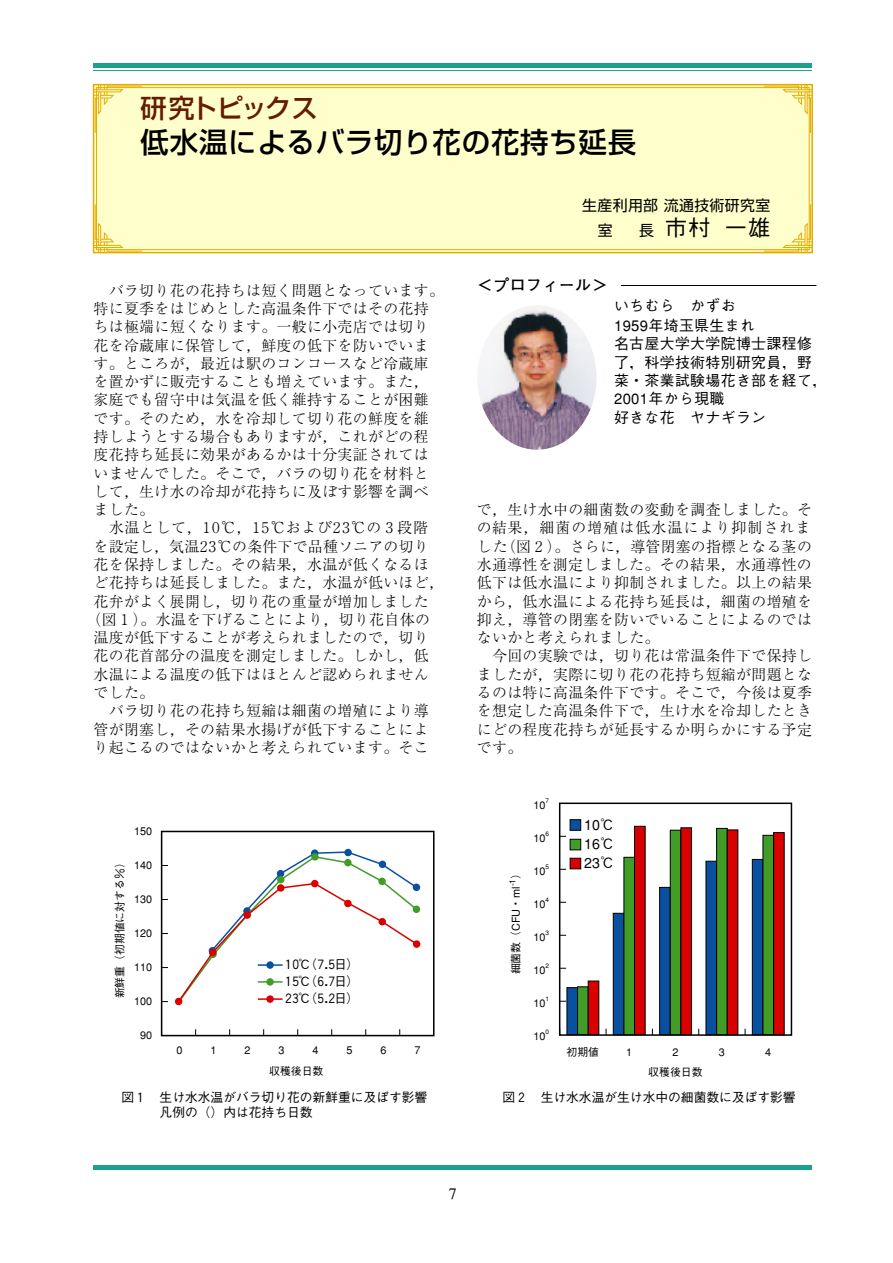
<style>
.page{position:relative;width:893px;height:1263px;background:#fff}
.page>*{position:absolute;margin:0;border:0;box-sizing:border-box;transform-origin:0 0}
.t1{font:500 28.5px "Shin Go";letter-spacing:.025em;color:#000}
.t2{font:500 26.25px "Shin Go";letter-spacing:-.04em;color:#661c04}
.t3{font:500 22.5px "Gothic BBB";color:#000}
.t4{font:700 15.9px "Futo Go B101";letter-spacing:.025em;color:#000}
.t5{font:300 15.9px "Ryumin";color:#000}
.t6{font:300 14.85px/18.3px "Ryumin";letter-spacing:.025em;color:#000;text-align:justify}
.t7{font:500 14.85px/18.3px "Gothic BBB";letter-spacing:.025em;color:#000}
.t8{font:300 14.85px "Ryumin";letter-spacing:.045em;color:#000}
.t9{font:14.85px/25.5px "Shin Go";letter-spacing:.025em;color:#000}
.t10{font:500 14.25px/19.2px "Gothic BBB";color:#000;text-align:justify}
.t11{font:500 12.75px/17.5px "Gothic BBB";color:#000}
.t12{font:500 10.8px "Gothic BBB";color:#000}
.t13{font:500 6.45px "Gothic BBB";color:#000}
.s1{font-family:"Shin Go";font-weight:400;font-size:14.85px}
</style>
<div class="page">
<hr style="left:94px;top:64px;width:718px;height:4px;background:#1ba18e">
<hr style="left:94px;top:70px;width:718px;height:1px;background:#1ba18e">
<hr style="left:94px;top:1165px;width:718px;height:4px;background:#1ba18e">
<div style="left:93px;top:84px;width:720px;height:169px;background:#ffc;border:2px solid #e6ab02"></div>
<svg style="left:93px;top:85px;width:49px;height:48px"></svg>
<svg style="left:763px;top:85px;width:49px;height:48px"></svg>
<svg style="left:93px;top:204px;width:49px;height:48px"></svg>
<svg style="left:763px;top:204px;width:49px;height:48px"></svg>
<div style="left:96px;top:87px;width:713px;height:163px;border:1px solid #e6ab02"></div>
<hr style="left:621px;top:285px;width:195px;height:1px;background:#000">
<div style="left:161px;top:831px;width:273px;height:205px;border:2px solid #000"></div>
<div style="left:175px;top:998px;width:7px;height:7px;background:#d90000;border-radius:50%"></div>
<svg style="left:177px;top:851px;width:242px;height:152px"></svg>
<svg style="left:266px;top:961px;width:8px;height:8px"></svg>
<hr style="left:258px;top:964px;width:25px;height:2px;background:#0a50a1">
<svg style="left:266px;top:978px;width:8px;height:8px"></svg>
<hr style="left:258px;top:981px;width:25px;height:2px;background:#409d27">
<svg style="left:266px;top:995px;width:8px;height:8px"></svg>
<hr style="left:258px;top:998px;width:25px;height:2px;background:#d90000">
<div style="left:559px;top:802px;width:233px;height:234px;border:2px solid #000"></div>
<div style="left:567px;top:987px;width:11px;height:48px;background:#0a50a1"></div>
<div style="left:577px;top:986px;width:11px;height:49px;background:#409d27;border:1px solid #000"></div>
<div style="left:588px;top:981px;width:11px;height:54px;background:#d90000;border:1px solid #000"></div>
<div style="left:613px;top:913px;width:11px;height:122px;background:#0a50a1;border:1px solid #000"></div>
<div style="left:624px;top:857px;width:11px;height:178px;background:#409d27"></div>
<div style="left:634px;top:826px;width:11px;height:209px;background:#d90000;border:1px solid #000"></div>
<div style="left:659px;top:887px;width:11px;height:148px;background:#0a50a1;border:1px solid #000"></div>
<div style="left:670px;top:830px;width:11px;height:205px;background:#409d27;border:1px solid #000"></div>
<div style="left:681px;top:827px;width:11px;height:208px;background:#d90000;border:1px solid #000"></div>
<div style="left:706px;top:861px;width:11px;height:174px;background:#0a50a1"></div>
<div style="left:716px;top:828px;width:11px;height:207px;background:#409d27;border:1px solid #000"></div>
<div style="left:727px;top:830px;width:11px;height:205px;background:#d90000;border:1px solid #000"></div>
<div style="left:752px;top:859px;width:11px;height:176px;background:#0a50a1;border:1px solid #000"></div>
<div style="left:763px;top:835px;width:11px;height:200px;background:#409d27"></div>
<div style="left:773px;top:832px;width:11px;height:203px;background:#d90000;border:1px solid #000"></div>
<div style="left:570px;top:819px;width:11px;height:11px;background:#0a50a1;border:1px solid #000"></div>
<div style="left:570px;top:839px;width:11px;height:11px;background:#409d27;border:1px solid #000"></div>
<div style="left:570px;top:858px;width:11px;height:11px;background:#d90000;border:1px solid #000"></div>
<img style="left:477px;top:305px;width:119px;height:145px;border-radius:50%">
<h2 class="t2" style="left:141px;top:91px;width:179px">研究トピックス</h2>
<h1 class="t1" style="left:141px;top:123px;width:497px">低水温によるバラ切り花の花持ち延長</h1>
<p class="t6" style="left:94px;top:282px;width:352px;text-align:left;text-indent:15px">バラ切り花の花持ちは短く問題となっています。特に夏季をはじめとした高温条件下ではその花持ちは極端に短くなります。一般に小売店では切り花を冷蔵庫に保管して，鮮度の低下を防いでいます。ところが，最近は駅のコンコースなど冷蔵庫を置かずに販売することも増えています。また，家庭でも留守中は気温を低く維持することが困難です。そのため，水を冷却して切り花の鮮度を維持しようとする場合もありますが，これがどの程度花持ち延長に効果があるかは十分実証されてはいませんでした。そこで，バラの切り花を材料として，生け水の冷却が花持ちに及ぼす影響を調べました。</p>
<p class="t8" style="left:109px;top:520px;width:320px">水温として，１０℃，１５℃および２３℃の３段階</p>
<p class="t6" style="left:94px;top:538px;width:337px">を設定し，気温２３℃の条件下で品種ソニアの切り</p>
<p class="t6" style="left:94px;top:557px;width:337px">花を保持しました。その結果，水温が低くなるほ</p>
<p class="t6" style="left:94px;top:575px;width:352px">ど花持ちは延長しました。また，水温が低いほど，</p>
<p class="t6" style="left:94px;top:593px;width:337px">花弁がよく展開し，切り花の重量が増加しました</p>
<p class="t6" style="left:86px;top:611px;width:345px">（図１）。水温を下げることにより，切り花自体の</p>
<p class="t6" style="left:94px;top:630px;width:337px">温度が低下することが考えられましたので，切り</p>
<p class="t6" style="left:94px;top:648px;width:337px">花の花首部分の温度を測定しました。しかし，低</p>
<p class="t6" style="left:94px;top:666px;width:337px">水温による温度の低下はほとんど認められません</p>
<p class="t6" style="left:94px;top:685px;width:62px">でした。</p>
<p class="t6" style="left:109px;top:703px;width:321px">バラ切り花の花持ち短縮は細菌の増殖により導</p>
<p class="t6" style="left:94px;top:721px;width:337px">管が閉塞し，その結果水揚げが低下することによ</p>
<p class="t6" style="left:94px;top:739px;width:337px">り起こるのではないかと考えられています。そこ</p>
<p class="t12" style="left:114px;top:998px;width:142px;rotate:-90deg">新鮮重（初期値に対する％）</p>
<p class="t12" style="left:134px;top:824px;width:20px">150</p>
<p class="t12" style="left:134px;top:858px;width:20px">140</p>
<p class="t12" style="left:134px;top:893px;width:20px">130</p>
<p class="t12" style="left:134px;top:927px;width:20px">120</p>
<p class="t12" style="left:134px;top:961px;width:20px">110</p>
<p class="t12" style="left:134px;top:995px;width:20px">100</p>
<p class="t12" style="left:140px;top:1029px;width:14px">90</p>
<p class="t11" style="left:282px;top:956px;width:78px">１０℃（７．５日）<br>１５℃（６．７日）</p>
<p class="t11" style="left:282px;top:989px;width:78px">２３℃（５．２日）</p>
<p class="t12" style="left:176px;top:1044px;width:8px">0</p>
<p class="t12" style="left:210px;top:1044px;width:8px">1</p>
<p class="t12" style="left:244px;top:1044px;width:8px">2</p>
<p class="t12" style="left:278px;top:1044px;width:8px">3</p>
<p class="t12" style="left:312px;top:1044px;width:8px">4</p>
<p class="t12" style="left:347px;top:1044px;width:8px">5</p>
<p class="t12" style="left:381px;top:1044px;width:8px">6</p>
<p class="t12" style="left:415px;top:1044px;width:8px">7</p>
<p class="t12" style="left:269px;top:1064px;width:56px">収穫後日数</p>
<p class="t9" style="left:598px;top:192px;width:174px;text-indent:-16px">生産利用部流通技術研究室室</p>
<h3 class="t3" style="left:639px;top:215px;width:133px"><span class="s1">長</span> 市村 一雄</h3>
<p class="t4" style="left:477px;top:276px;width:132px">＜プロフィール＞</p>
<p class="t7" style="left:614px;top:296px;width:142px;line-height:20.2px">いちむら かずお<br>1959年埼玉県生まれ</p>
<p class="t7" style="left:614px;top:335px;width:215px">名古屋大学大学院博士課程修了，科学技術特別研究員，野菜・茶業試験場花き部を経て，<br>2001年から現職<br>好きな花 ヤナギラン</p>
<p class="t6" style="left:477px;top:502px;width:337px">で，生け水中の細菌数の変動を調査しました。その結果，細菌の増殖は低水温により抑制されました（図２）。さらに，導管閉塞の指標となる茎の水通導性を測定しました。その結果，水通導性の低下は低水温により抑制されました。以上の結果から，低水温による花持ち延長は，細菌の増殖を抑え，導管の閉塞を防いでいることによるのではないかと考えられました。</p>
<p class="t6" style="left:477px;top:648px;width:337px;text-indent:15px">今回の実験では，切り花は常温条件下で保持しましたが，実際に切り花の花持ち短縮が問題となるのは特に高温条件下です。そこで，今後は夏季を想定した高温条件下で，生け水を冷却したときにどの程度花持ちが延長するか明らかにする予定です。</p>
<p class="t12" style="left:510px;top:974px;width:108px;rotate:-90deg">細菌数（CFU・ml<sup>-1</sup>）</p>
<p class="t13" style="left:545px;top:797px;width:5px">7</p>
<p class="t12" style="left:533px;top:799px;width:14px">10</p>
<p class="t13" style="left:545px;top:830px;width:5px">6</p>
<p class="t12" style="left:533px;top:832px;width:14px">10</p>
<p class="t13" style="left:545px;top:863px;width:5px">5</p>
<p class="t12" style="left:533px;top:865px;width:14px">10</p>
<p class="t13" style="left:545px;top:896px;width:5px">4</p>
<p class="t12" style="left:533px;top:898px;width:14px">10</p>
<p class="t13" style="left:545px;top:929px;width:5px">3</p>
<p class="t12" style="left:533px;top:931px;width:14px">10</p>
<p class="t13" style="left:545px;top:962px;width:5px">2</p>
<p class="t12" style="left:533px;top:964px;width:14px">10</p>
<p class="t13" style="left:545px;top:995px;width:5px">1</p>
<p class="t12" style="left:533px;top:997px;width:14px">10</p>
<p class="t13" style="left:545px;top:1028px;width:5px">0</p>
<p class="t12" style="left:533px;top:1030px;width:14px">10</p>
<p class="t10" style="left:584px;top:815px;width:32px">10℃ 16℃ 23℃</p>
<p class="t12" style="left:567px;top:1045px;width:34px">初期値</p>
<p class="t12" style="left:626px;top:1045px;width:8px">1</p>
<p class="t12" style="left:673px;top:1045px;width:8px">2</p>
<p class="t12" style="left:719px;top:1045px;width:8px">3</p>
<p class="t12" style="left:765px;top:1045px;width:8px">4</p>
<p class="t12" style="left:648px;top:1065px;width:56px">収穫後日数</p>
<p class="t11" style="left:121px;top:1089px;width:308px">図１ 生け水水温がバラ切り花の新鮮重に及ぼす影響</p>
<p class="t11" style="left:502px;top:1089px;width:295px">図２ 生け水水温が生け水中の細菌数に及ぼす影響</p>
<p class="t11" style="left:160px;top:1104px;width:155px">凡例の（）内は花持ち日数</p>
<p class="t5" style="left:449px;top:1185px;width:9px">7</p>
</div>
